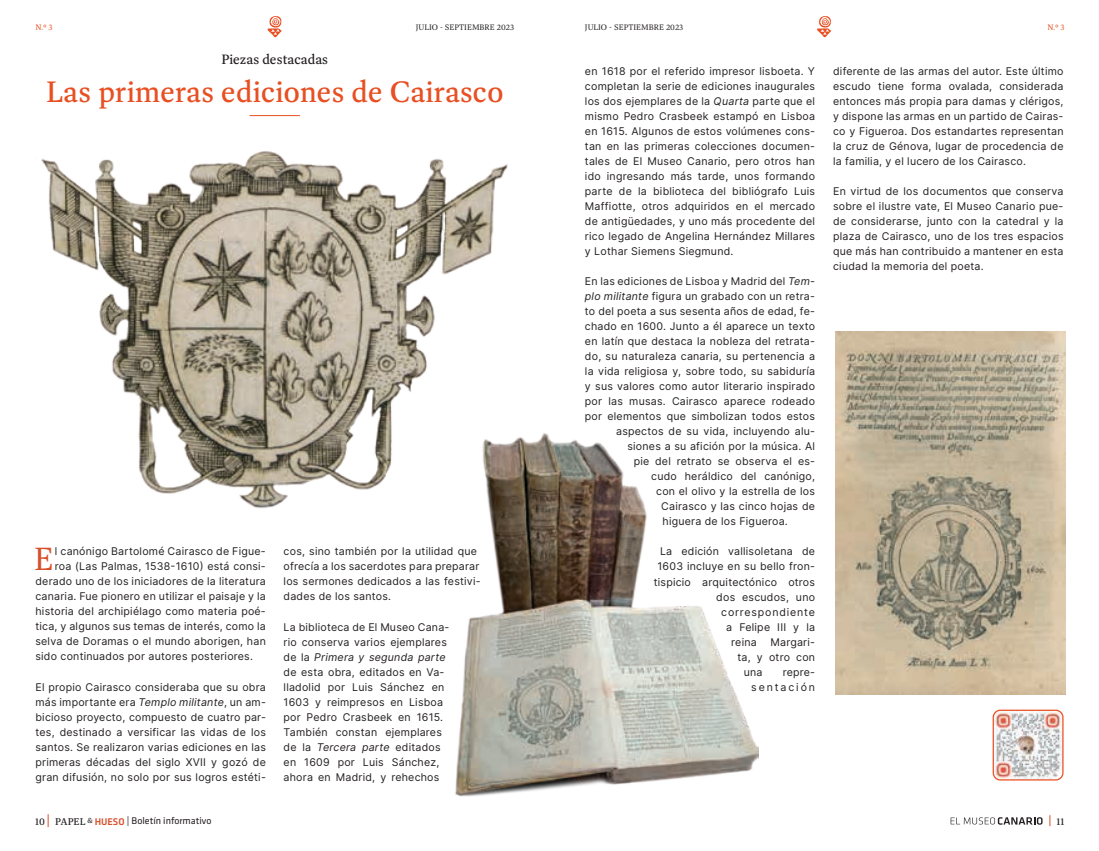
<style>
.page{position:relative;width:1099px;height:851px;background:#fff}
.page>*{position:absolute;margin:0;border:0;box-sizing:border-box;transform-origin:0 0}
.t1{font:32.62px "Dashiell Text";color:#d74f2b}
.t2{font:500 30px "Dashiell Text";color:#e84f22}
.t3{font:500 13.75px "Dashiell Text";color:#231f20}
.t4{font:10.62px/15px "Inter";letter-spacing:.02em;color:#231f20;text-align:justify}
.t5{font:10.62px "Inter";letter-spacing:.075em;color:#231f20}
.t6{font:10.62px/15px "Inter";letter-spacing:.175em;color:#231f20;text-align:right}
.t7{font:10px "Klavika";color:#231f20}
.t8{font:500 10px "Dashiell Text";color:#231f20}
.t9{font:8.12px "Dashiell Text";color:#231f20}
.t10{font:8.12px "Dashiell Text";color:#e84f22}
.s1{font-style:italic}
.s2{font-family:"Dashiell Text";font-weight:500}
.s3{font-family:"Dashiell Text";font-weight:500;font-size:7.5px}
.s4{font-family:"Klavika Basic";font-weight:500;color:#d74f2b}
</style>
<div class="page">
<svg style="left:817px;top:16px;width:14px;height:21px"></svg>
<svg style="left:267px;top:16px;width:15px;height:21px"></svg>
<svg style="left:48px;top:814px;width:1px;height:13px"></svg>
<svg style="left:950px;top:817px;width:92px;height:7px"></svg>
<hr style="left:249px;top:115px;width:51px;height:1px;background:#e84f22">
<img style="left:994px;top:711px;width:68px;height:68px">
<div style="left:992px;top:709px;width:71px;height:71px;border:1px solid #e84f22;border-radius:7px"></div>
<img style="left:455px;top:433px;width:303px;height:364px">
<img style="left:835px;top:331px;width:230px;height:363px">
<img style="left:41px;top:151px;width:473px;height:359px">
<p class="t10" style="left:35px;top:22px;width:18px">N.º 3</p>
<p class="t9" style="left:416px;top:22px;width:100px">JULIO - SEPTIEMBRE 2023</p>
<p class="t9" style="left:585px;top:22px;width:100px">JULIO - SEPTIEMBRE 2023</p>
<p class="t10" style="left:1047px;top:22px;width:18px">N.º 3</p>
<p class="t3" style="left:221px;top:51px;width:108px">Piezas destacadas</p>
<h2 class="t2" style="left:46px;top:73px;width:458px">Las primeras ediciones de Cairasco</h2>
<h1 class="t1" style="left:34px;top:539px;width:22px">E</h1>
<p class="t4" style="left:55px;top:543px;width:212px">l canónigo Bartolomé Cairasco de Figue-</p>
<p class="t4" style="left:55px;top:558px;width:212px">roa (Las Palmas, 1538-1610) está consi-</p>
<p class="t4" style="left:35px;top:573px;width:232px">derado uno de los iniciadores de la literatura</p>
<p class="t4" style="left:35px;top:588px;width:232px">canaria. Fue pionero en utilizar el paisaje y la</p>
<p class="t4" style="left:35px;top:603px;width:232px">historia del archipiélago como materia poé-</p>
<p class="t4" style="left:35px;top:618px;width:232px">tica, y algunos sus temas de interés, como la</p>
<p class="t4" style="left:35px;top:633px;width:232px">selva de Doramas o el mundo aborigen, han</p>
<p class="t4" style="left:35px;top:648px;width:219px">sido continuados por autores posteriores.</p>
<p class="t4" style="left:35px;top:678px;width:232px">El propio Cairasco consideraba que su obra más importante era <span class="s1">Templo militante</span>, un am&shy;bicioso proyecto, compuesto de cuatro par&shy;tes, destinado a versificar las vidas de los santos. Se realizaron varias ediciones en las primeras décadas del siglo XVII y gozó de gran difusión, no solo por sus logros estéti-</p>
<p class="t4" style="left:283px;top:543px;width:198px;text-align:left">cos, sino también por la utilidad que ofrecía a los sacerdotes para preparar los sermones dedicados a las festivi&shy;dades de los santos.</p>
<p class="t4" style="left:283px;top:618px;width:167px;text-align:left">La biblioteca de El Museo Cana&shy;rio conserva varios ejemplares de la <span class="s1">Primera y segunda parte </span>de esta obra, editados en Va&shy;lladolid por Luis Sánchez en<br>1603 y reimpresos en Lisboa por Pedro Crasbeek en 1615.<br>También constan ejemplares de la <span class="s1">Tercera parte</span> editados en 1609 por Luis Sánchez, ahora en Madrid, y rehechos</p>
<p class="t4" style="left:585px;top:63px;width:232px">en 1618 por el referido impresor lisboeta. Y completan la serie de ediciones inaugurales los dos ejemplares de la <span class="s1">Quarta</span> parte que el mismo Pedro Crasbeek estampó en Lisboa en 1615. Algunos de estos volúmenes cons&shy;tan en las primeras colecciones documen&shy;tales de El Museo Canario, pero otros han ido ingresando más tarde, unos formando parte de la biblioteca del bibliógrafo Luis Maffiotte, otros adquiridos en el mercado de antigüedades, y uno más procedente del rico legado de Angelina Hernández Millares y Lothar Siemens Siegmund.</p>
<p class="t4" style="left:585px;top:273px;width:231px">En las ediciones de Lisboa y Madrid del <span class="s1">Tem-</span></p>
<p class="t4" style="left:585px;top:288px;width:231px"><span class="s1">plo militante</span> figura un grabado con un retra-</p>
<p class="t4" style="left:585px;top:303px;width:232px">to del poeta a sus sesenta años de edad, fe-</p>
<p class="t4" style="left:585px;top:318px;width:231px">chado en 1600. Junto a él aparece un texto</p>
<p class="t4" style="left:585px;top:333px;width:231px">en latín que destaca la nobleza del retrata-</p>
<p class="t4" style="left:585px;top:348px;width:231px">do, su naturaleza canaria, su pertenencia a</p>
<p class="t4" style="left:585px;top:363px;width:232px">la vida religiosa y, sobre todo, su sabiduría</p>
<p class="t4" style="left:585px;top:378px;width:231px">y sus valores como autor literario inspirado</p>
<p class="t4" style="left:585px;top:393px;width:231px">por las musas. Cairasco aparece rodeado</p>
<p class="t4" style="left:585px;top:408px;width:231px">por elementos que simbolizan todos estos</p>
<p class="t4" style="left:616px;top:423px;width:200px">aspectos de su vida, incluyendo alu-</p>
<p class="t4" style="left:627px;top:438px;width:189px">siones a su afición por la música. Al</p>
<p class="t4" style="left:633px;top:453px;width:183px">pie del retrato se observa el es-</p>
<p class="t4" style="left:651px;top:468px;width:165px">cudo heráldico del canónigo,</p>
<p class="t4" style="left:656px;top:483px;width:160px">con el olivo y la estrella de los</p>
<p class="t4" style="left:661px;top:498px;width:155px">Cairasco y las cinco hojas de</p>
<p class="t4" style="left:662px;top:513px;width:127px">higuera de los Figueroa.</p>
<p class="t4" style="left:660px;top:543px;width:156px">La edición vallisoletana de</p>
<p class="t4" style="left:657px;top:558px;width:159px">1603 incluye en su bello fron-</p>
<p class="t4" style="left:653px;top:573px;width:163px">tispicio arquitectónico otros</p>
<p class="t4" style="left:716px;top:588px;width:100px">dos escudos, uno</p>
<p class="t5" style="left:721px;top:603px;width:95px">correspondiente</p>
<p class="t4" style="left:726px;top:618px;width:90px">a Felipe III y la</p>
<p class="t4" style="left:731px;top:633px;width:27px">reina</p>
<p class="t4" style="left:770px;top:633px;width:46px">Margari-</p>
<p class="t4" style="left:737px;top:649px;width:79px">ta, y otro con</p>
<p class="t4" style="left:743px;top:664px;width:20px">una</p>
<p class="t6" style="left:751px;top:664px;width:65px">repre&shy;sentación</p>
<p class="t4" style="left:833px;top:64px;width:232px">diferente de las armas del autor. Este último escudo tiene forma ovalada, considerada entonces más propia para damas y clérigos, y dispone las armas en un partido de Cairas&shy;co y Figueroa. Dos estandartes representan la cruz de Génova, lugar de procedencia de la familia, y el lucero de los Cairasco.</p>
<p class="t4" style="left:833px;top:184px;width:232px">En virtud de los documentos que conserva sobre el ilustre vate, El Museo Canario pue&shy;de considerarse, junto con la catedral y la plaza de Cairasco, uno de los tres espacios que más han contribuido a mantener en esta ciudad la memoria del poeta.</p>
<p class="t7" style="left:35px;top:815px;width:178px"><span class="s2">10 PAPEL</span> <span class="s3">&amp;</span> <span class="s4">HUESO</span> | Boletín informativo</p>
<p class="t8" style="left:1056px;top:814px;width:9px">11</p>
</div>
